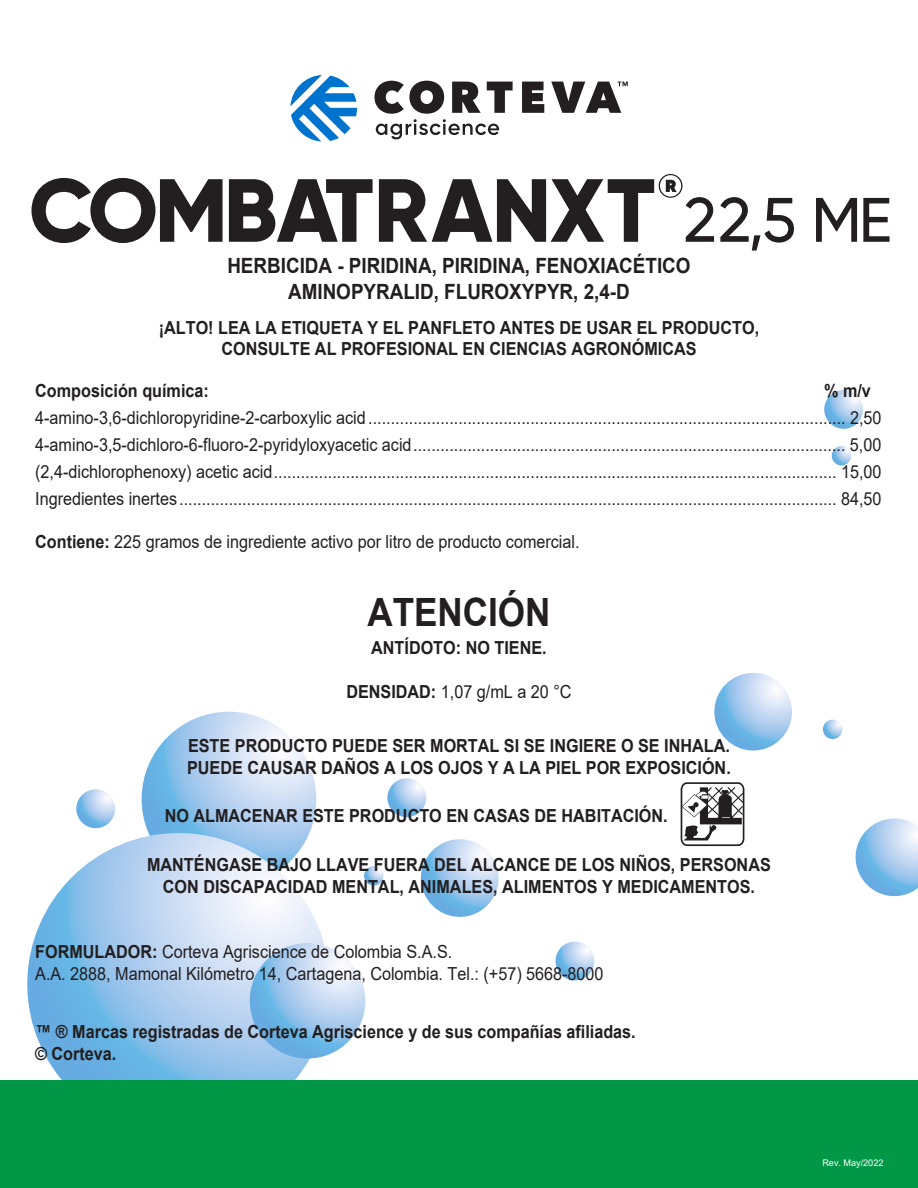
<style>
.page{position:relative;width:918px;height:1188px;background:#fff}
.page>*{position:absolute;margin:0;border:0;box-sizing:border-box;transform-origin:0 0}
.t1{font:700 39px "Arial";color:#231f20;scale:.9 1}
.t2{font:700 21px/25.5px "Arial";color:#231f20;text-align:center;scale:.9 1}
.t3{font:18px/27px "Arial";color:#231f20;text-align:justify;scale:.9 1}
.t4{font:700 18px/21.6px "Arial";color:#231f20;text-align:center;scale:.9 1}
.t5{font:9.15px "Arial";color:#fff}
.s1{font-weight:700}
</style>
<div class="page">
<svg style="left:142px;top:712px;width:174px;height:174px;background:#aed0ef"></svg>
<svg style="left:27px;top:833px;width:303px;height:302px;background:#a6cded"></svg>
<svg style="left:250px;top:943px;width:115px;height:116px;background:#a2caed"></svg>
<svg style="left:421px;top:839px;width:78px;height:78px;background:#a3cbed"></svg>
<svg style="left:714px;top:673px;width:78px;height:78px;background:#a3cbed"></svg>
<svg style="left:856px;top:818px;width:62px;height:78px"></svg>
<svg style="left:387px;top:778px;width:39px;height:39px"></svg>
<svg style="left:556px;top:942px;width:38px;height:38px"></svg>
<svg style="left:76px;top:789px;width:39px;height:39px"></svg>
<svg style="left:824px;top:390px;width:39px;height:39px"></svg>
<svg style="left:832px;top:446px;width:19px;height:19px"></svg>
<svg style="left:823px;top:720px;width:19px;height:19px"></svg>
<svg style="left:364px;top:866px;width:19px;height:20px"></svg>
<div style="left:0;top:1081px;width:918px;height:107px;background:#009847"></div>
<svg style="left:681px;top:782px;width:63px;height:64px"></svg>
<svg style="left:32px;top:178px;width:191px;height:65px"></svg>
<svg style="left:229px;top:179px;width:144px;height:63px"></svg>
<svg style="left:379px;top:174px;width:335px;height:68px"></svg>
<svg style="left:720px;top:197px;width:74px;height:54px"></svg>
<svg style="left:816px;top:198px;width:41px;height:44px"></svg>
<svg style="left:863px;top:198px;width:27px;height:44px"></svg>
<svg style="left:290px;top:75px;width:67px;height:66px"></svg>
<svg style="left:522px;top:82px;width:22px;height:31px"></svg>
<svg style="left:551px;top:82px;width:77px;height:31px"></svg>
<svg style="left:374px;top:81px;width:139px;height:58px"></svg>
<p class="t2" style="left:227px;top:253px;width:516px">HERBICIDA - PIRIDINA, PIRIDINA, FENOXIACÉTICO<br>AMINOPYRALID, FLUROXYPYR, 2,4-D</p>
<p class="t4" style="left:159px;top:317px;width:669px">¡ALTO! LEA LA ETIQUETA Y EL PANFLETO ANTES DE USAR EL PRODUCTO,<br>CONSULTE AL PROFESIONAL EN CIENCIAS AGRONÓMICAS</p>
<p class="t4" style="left:35px;top:380px;width:195px">Composición química:</p>
<p class="t4" style="left:824px;top:380px;width:54px">% m/v</p>
<p class="t3" style="left:35px;top:404px;width:942px">4-amino-3,6-dichloropyridine-2-carboxylic acid .......................................................................................................... 2,50<br>4-amino-3,5-dichloro-6-fluoro-2-pyridyloxyacetic acid................................................................................................ 5,00 (2,4-dichlorophenoxy) acetic acid............................................................................................................................. 15,00<br>Ingredientes inertes.................................................................................................................................................. 84,50</p>
<p class="t3" style="left:35px;top:529px;width:606px"><span class="s1">Contiene:</span> 225 gramos de ingrediente activo por litro de producto comercial.</p>
<h1 class="t1" style="left:367px;top:584px;width:205px">ATENCIÓN</h1>
<p class="t4" style="left:371px;top:637px;width:197px">ANTÍDOTO: NO TIENE.</p>
<p class="t3" style="left:346px;top:678px;width:252px"><span class="s1">DENSIDAD:</span> 1,07 g/mL a 20 °C</p>
<p class="t4" style="left:187px;top:735px;width:606px;text-align:left">ESTE PRODUCTO PUEDE SER MORTAL SI SE INGIERE O SE INHALA.<br>PUEDE CAUSAR DAÑOS A LOS OJOS Y A LA PIEL POR EXPOSICIÓN.</p>
<p class="t4" style="left:165px;top:805px;width:561px">NO ALMACENAR ESTE PRODUCTO EN CASAS DE HABITACIÓN.</p>
<p class="t4" style="left:147px;top:854px;width:695px">MANTÉNGASE BAJO LLAVE FUERA DEL ALCANCE DE LOS NIÑOS, PERSONAS<br>CON DISCAPACIDAD MENTAL, ANIMALES, ALIMENTOS Y MEDICAMENTOS.</p>
<p class="t3" style="left:35px;top:941px;width:633px;line-height:21.6px"><span class="s1">FORMULADOR:</span> Corteva Agriscience de Colombia S.A.S.<br>A.A. 2888, Mamonal Kilómetro 14, Cartagena, Colombia. Tel.: (+57) 5668-8000</p>
<p class="t4" style="left:35px;top:1021px;width:669px;text-align:left">™ ® Marcas registradas de Corteva Agriscience y de sus compañías afiliadas. © Corteva.</p>
<p class="t5" style="left:822px;top:1156px;width:63px">Rev. May/2022</p>
</div>
